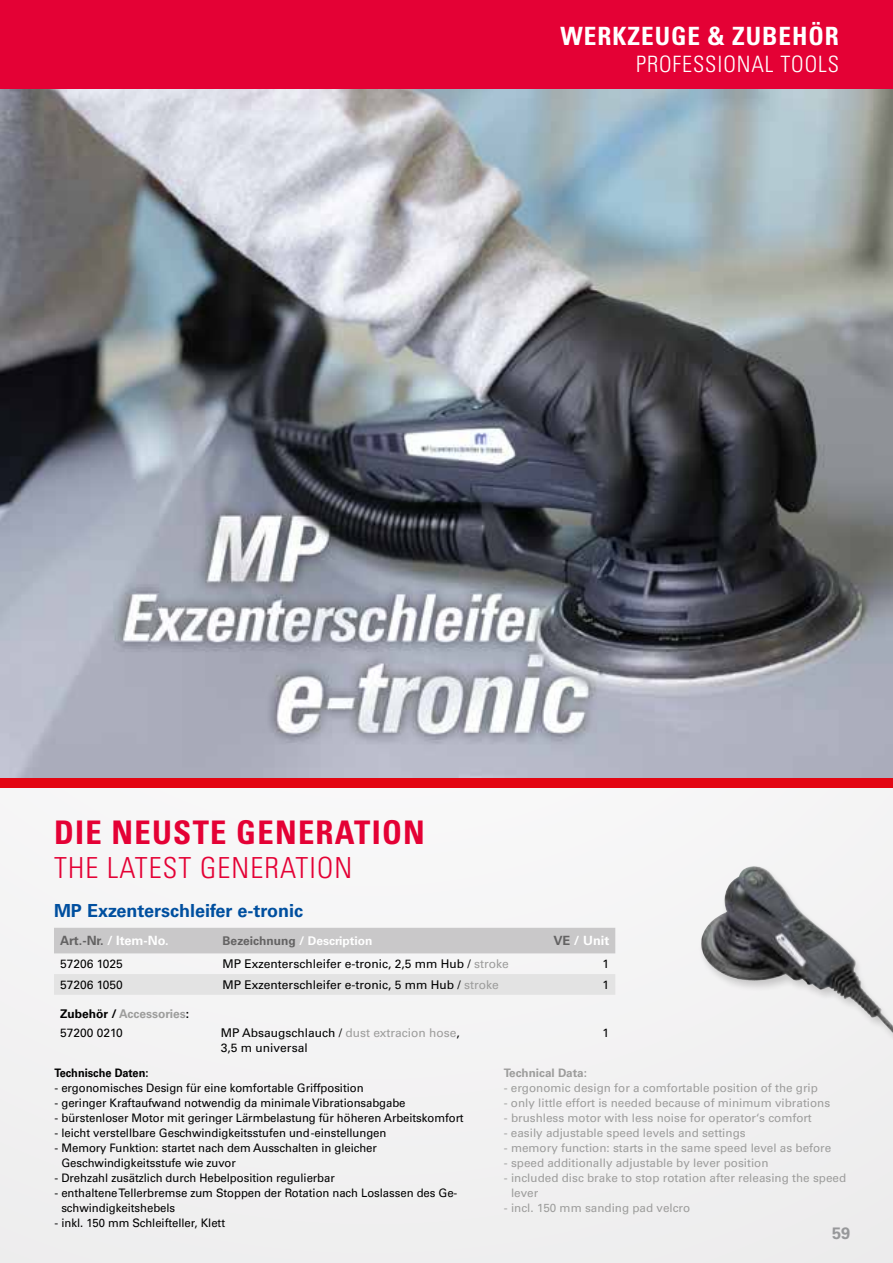
<style>
.page{position:relative;width:893px;height:1263px;background:#f3f2f3}
.page>*{position:absolute;margin:0;border:0;box-sizing:border-box;transform-origin:0 0}
.t1{font:32.55px "Univers LTCYR 67 Bold Cond";letter-spacing:.04em;color:#e40135}
.t2{font:29.1px "Univers LTCYR 47 Light Cond";letter-spacing:.04em;color:#e40135}
.t3{font:25.2px "Univers LTCYR 67 Bold Cond";letter-spacing:.04em;color:#fff}
.t4{font:22.5px "Univers LTCYR 47 Light Cond";letter-spacing:.04em;color:#fff}
.t5{font:700 18px "Univers LT Pro 65";color:#004f9f}
.t6{font:700 16.5px "Univers LT Pro 65";color:#97989a}
.t7{font:700 12.75px "Univers LT Pro 65";color:#fff}
.t8{font:12px/15px "Univers LT Pro 55 Roman";color:#000}
.t9{font:700 12px "Univers LT Pro 65";color:#fff}
.t10{font:700 12px "Univers LT Pro 65";color:#9d9d9c}
.t11{font:11.7px/15px "Univers LT Pro 55 Roman";letter-spacing:-.005em;color:#000}
.t12{font:11.7px/15px "Univers LT Pro 55 Roman";color:#9d9d9c}
.t13{font:700 11.7px "Univers LT Pro 65";color:#000;scale:.94 1}
.t14{font:700 11.7px "Univers LT Pro 65";color:#9d9d9c}
.s1{color:#646363}
.s2{color:#9d9d9c}
.s3{color:#000}
</style>
<div class="page">
<div style="left:0;top:0;width:893px;height:89px;background:#e40135"></div>
<img style="left:0;top:89px;width:893px;height:689px">
<div style="left:0;top:778px;width:893px;height:9px;background:#e30613"></div>
<div style="left:697px;top:862px;width:196px;height:182px;background:#000;opacity:.2"></div>
<img style="left:701px;top:871px;width:43px;height:109px">
<div style="left:54px;top:928px;width:561px;height:25px;background:#c9c8c9"></div>
<div style="left:54px;top:974px;width:561px;height:21px;background:#e3e3e3"></div>
<h3 class="t3" style="left:560px;top:21px;width:280px">WERKZEUGE &amp; ZUBEHÖR</h3>
<h3 class="t4" style="left:636px;top:49px;width:204px">PROFESSIONAL TOOLS</h3>
<h1 class="t1" style="left:54px;top:812px;width:372px">DIE NEUSTE GENERATION</h1>
<h2 class="t2" style="left:54px;top:848px;width:300px">THE LATEST GENERATION</h2>
<h3 class="t5" style="left:54px;top:900px;width:251px">MP Exzenterschleifer e-tronic</h3>
<p class="t7" style="left:60px;top:933px;width:110px"><span class="s1">Art.-Nr.</span> / Item-No.</p>
<p class="t9" style="left:223px;top:933px;width:151px"><span class="s1">Bezeichnung</span> / Description</p>
<p class="t7" style="left:553px;top:933px;width:57px"><span class="s1">VE</span> / Unit</p>
<p class="t8" style="left:60px;top:956px;width:64px">57206 1025</p>
<p class="t8" style="left:223px;top:956px;width:288px">MP Exzenterschleifer e-tronic, 2,5 mm Hub / <span class="s2">stroke</span></p>
<p class="t8" style="left:603px;top:956px;width:8px">1</p>
<p class="t8" style="left:60px;top:977px;width:64px">57206 1050</p>
<p class="t8" style="left:223px;top:977px;width:278px">MP Exzenterschleifer e-tronic, 5 mm Hub / <span class="s2">stroke</span></p>
<p class="t8" style="left:603px;top:977px;width:8px">1</p>
<p class="t10" style="left:60px;top:1006px;width:130px"><span class="s3">Zubehör /</span> Accessories<span class="s3">:</span></p>
<p class="t8" style="left:60px;top:1025px;width:64px">57200 0210</p>
<p class="t8" style="left:221px;top:1025px;width:241px">MP Absaugschlauch / <span class="s2">dust extracion hose</span>,<br>3,5 m universal</p>
<p class="t8" style="left:603px;top:1025px;width:8px">1</p>
<p class="t13" style="left:55px;top:1066px;width:101px">Technische Daten:</p>
<p class="t11" style="left:55px;top:1080px;width:311px">- ergonomisches Design für eine komfortable Griffposition</p>
<p class="t11" style="left:55px;top:1095px;width:352px">- geringer Kraftaufwand notwendig da minimale Vibrationsabgabe</p>
<p class="t11" style="left:55px;top:1110px;width:410px">- bürstenloser Motor mit geringer Lärmbelastung für höheren Arbeitskomfort</p>
<p class="t11" style="left:55px;top:1125px;width:333px">- leicht verstellbare Geschwindigkeitsstufen und -einstellungen</p>
<p class="t11" style="left:61px;top:1140px;width:317px;text-indent:-7px">- Memory Funktion: startet nach dem Ausschalten in gleicher<br>Geschwindigkeitsstufe wie zuvor</p>
<p class="t11" style="left:55px;top:1170px;width:282px">- Drehzahl zusätzlich durch Hebelposition regulierbar</p>
<p class="t11" style="left:61px;top:1185px;width:397px;text-indent:-7px">- enthaltene Tellerbremse zum Stoppen der Rotation nach Loslassen des Ge&shy;schwindigkeitshebels</p>
<p class="t11" style="left:55px;top:1215px;width:172px">- inkl. 150 mm Schleifteller, Klett</p>
<p class="t14" style="left:504px;top:1066px;width:85px">Technical Data:</p>
<p class="t12" style="left:504px;top:1080px;width:316px">- ergonomic design for a comfortable position of the grip</p>
<p class="t12" style="left:504px;top:1095px;width:328px">- only little effort is needed because of minimum vibrations</p>
<p class="t12" style="left:504px;top:1110px;width:309px">- brushless motor with less noise for operator‘s comfort</p>
<p class="t12" style="left:504px;top:1125px;width:243px">- easily adjustable speed levels and settings</p>
<p class="t12" style="left:504px;top:1140px;width:329px">- memory function: starts in the same speed level as before</p>
<p class="t12" style="left:504px;top:1155px;width:266px">- speed additionally adjustable by lever position</p>
<p class="t12" style="left:511px;top:1170px;width:337px;text-indent:-7px">- included disc brake to stop rotation after releasing the speed lever</p>
<p class="t12" style="left:504px;top:1200px;width:188px">- incl. 150 mm sanding pad velcro</p>
<h3 class="t6" style="left:832px;top:1223px;width:20px">59</h3>
</div>
